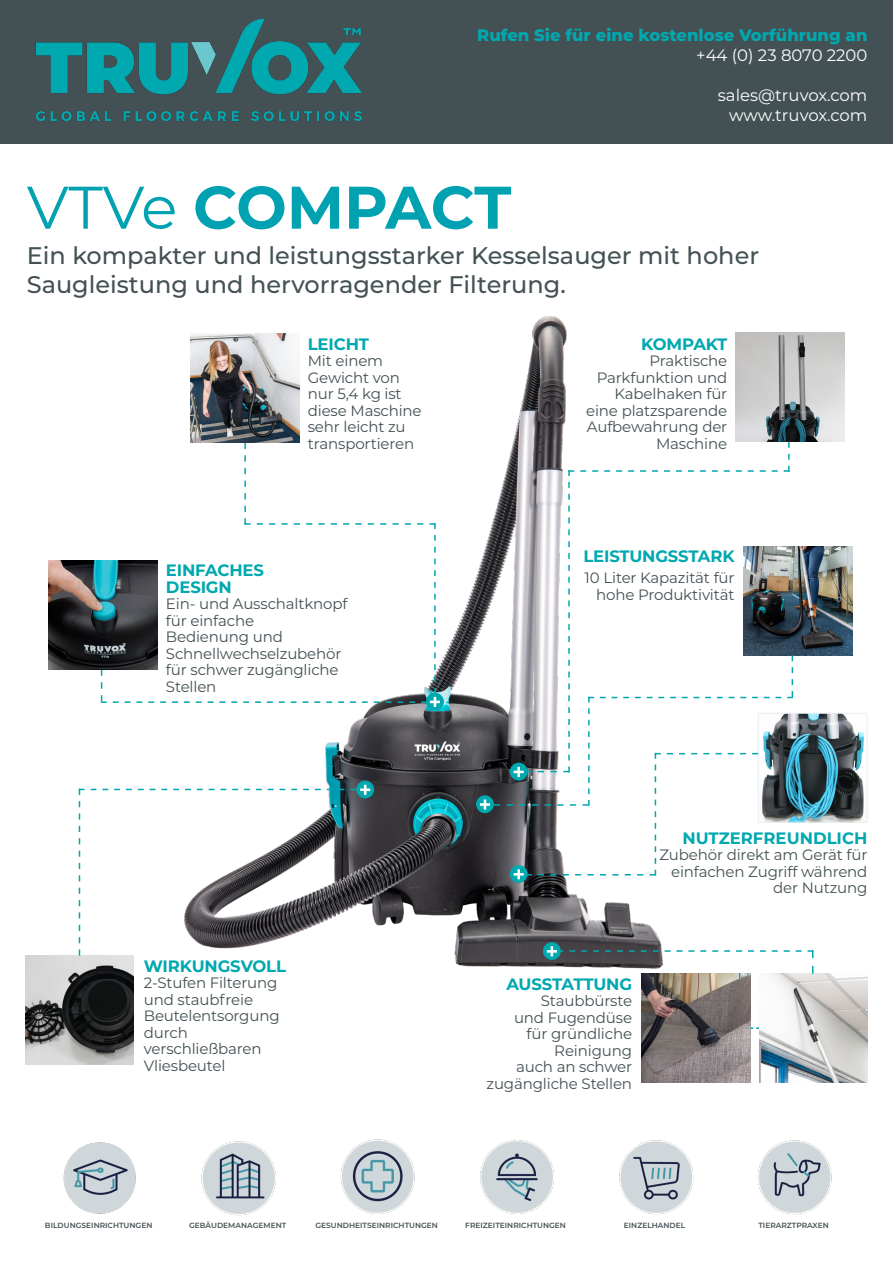
<style>
.page{position:relative;width:893px;height:1263px;background:#fff}
.page>*{position:absolute;margin:0;border:0;box-sizing:border-box;transform-origin:0 0}
.t1{font:700 60px "Montserrat";letter-spacing:-.01em;color:#00a2b2}
.t2{font:500 24px/28.8px "Montserrat";color:#445154}
.Body_Copy{font:700 16.5px/16.5px "Montserrat";letter-spacing:-.01em;color:#00a8b0}
.t3{font:16.5px "Montserrat";color:#fff}
.t4{font:800 16.5px "Montserrat";color:#00a8b0}
.Body_Copy-2{font:15px/16.5px "Montserrat";letter-spacing:-.01em;color:#445154;text-align:right}
.t5{font:600 7.5px "Montserrat";color:#445154}
.s1{font-weight:400}
</style>
<div class="page">
<div style="left:0;top:0;width:893px;height:143px;background:#445154"></div>
<img style="left:35px;top:18px;width:327px;height:103px">
<img style="left:619px;top:1140px;width:75px;height:75px">
<img style="left:201px;top:1141px;width:75px;height:75px">
<img style="left:340px;top:1139px;width:75px;height:75px">
<img style="left:480px;top:1140px;width:74px;height:74px">
<img style="left:757px;top:1140px;width:75px;height:75px">
<img style="left:190px;top:316px;width:472px;height:651px">
<img style="left:25px;top:956px;width:109px;height:108px">
<img style="left:191px;top:334px;width:109px;height:109px">
<img style="left:793px;top:546px;width:59px;height:109px">
<img style="left:735px;top:333px;width:109px;height:109px">
<div style="left:426px;top:693px;width:18px;height:17px;background:#00a8b0;border-radius:50%"></div>
<div style="left:476px;top:795px;width:18px;height:18px;background:#00a8b0;border-radius:50%"></div>
<svg style="left:101px;top:443px;width:339px;height:264px"></svg>
<div style="left:543px;top:942px;width:18px;height:18px;background:#00a8b0;border-radius:50%"></div>
<img style="left:48px;top:560px;width:109px;height:109px">
<img style="left:759px;top:974px;width:109px;height:109px">
<svg style="left:356px;top:780px;width:18px;height:18px"></svg>
<svg style="left:79px;top:785px;width:291px;height:171px"></svg>
<svg style="left:547px;top:946px;width:266px;height:28px"></svg>
<img style="left:793px;top:715px;width:72px;height:106px">
<div style="left:758px;top:713px;width:109px;height:110px;border:1px solid #e9edf0"></div>
<svg style="left:510px;top:865px;width:18px;height:18px"></svg>
<img style="left:641px;top:974px;width:109px;height:109px">
<svg style="left:750px;top:1027px;width:9px;height:2px"></svg>
<img style="left:63px;top:1142px;width:73px;height:72px">
<svg style="left:480px;top:442px;width:313px;height:437px"></svg>
<p class="t4" style="left:477px;top:24px;width:392px">Rufen Sie für eine kostenlose Vorführung an</p>
<p class="t3" style="left:696px;top:44px;width:173px">+44 (0) 23 8070 2200</p>
<p class="t3" style="left:718px;top:84px;width:151px">sales@truvox.com</p>
<p class="t3" style="left:729px;top:103px;width:140px">www.truvox.com</p>
<p class="t1" style="left:27px;top:164px;width:486px"><span class="s1">VTVe</span> COMPACT</p>
<p class="t2" style="left:27px;top:240px;width:734px">Ein kompakter und leistungsstarker Kesselsauger mit hoher<br>Saugleistung und hervorragender Filterung.</p>
<p class="Body_Copy" style="left:308px;top:335px;width:63px">LEICHT</p>
<p class="Body_Copy-2" style="left:308px;top:352px;width:115px;text-align:left">Mit einem<br>Gewicht von nur 5,4 kg ist diese Maschine sehr leicht zu transportieren</p>
<p class="Body_Copy" style="left:166px;top:561px;width:100px">EINFACHES<br>DESIGN</p>
<p class="Body_Copy-2" style="left:166px;top:595px;width:183px;text-align:left">Ein- und Ausschaltknopf für einfache<br>Bedienung und<br>Schnellwechselzubehör für schwer zugängliche<br>Stellen</p>
<p class="Body_Copy" style="left:144px;top:957px;width:144px">WIRKUNGSVOLL</p>
<p class="Body_Copy-2" style="left:144px;top:974px;width:137px;text-align:left">2-Stufen Filterung und staubfreie<br>Beutelentsorgung durch verschließbaren<br>Vliesbeutel</p>
<p class="Body_Copy" style="left:641px;top:335px;width:88px">KOMPAKT</p>
<p class="Body_Copy-2" style="left:586px;top:352px;width:143px">Praktische<br>Parkfunktion und<br>Kabelhaken für eine platzsparende<br>Aufbewahrung der<br>Maschine</p>
<p class="Body_Copy" style="left:583px;top:547px;width:153px">LEISTUNGSSTARK</p>
<p class="Body_Copy-2" style="left:585px;top:569px;width:151px">10 Liter Kapazität für hohe Produktivität</p>
<p class="Body_Copy" style="left:682px;top:829px;width:187px">NUTZERFREUNDLICH</p>
<p class="Body_Copy-2" style="left:659px;top:846px;width:210px">Zubehör direkt am Gerät für einfachen Zugriff während der Nutzung</p>
<p class="Body_Copy" style="left:506px;top:975px;width:127px">AUSSTATTUNG</p>
<p class="Body_Copy-2" style="left:486px;top:992px;width:147px">Staubbürste<br>und Fugendüse<br>für gründliche<br>Reinigung<br>auch an schwer zugängliche Stellen</p>
<p class="t5" style="left:45px;top:1220px;width:109px">BILDUNGSEINRICHTUNGEN</p>
<p class="t5" style="left:189px;top:1220px;width:99px">GEBÄUDEMANAGEMENT</p>
<p class="t5" style="left:315px;top:1219px;width:124px">GESUNDHEITSEINRICHTUNGEN</p>
<p class="t5" style="left:465px;top:1219px;width:102px">FREIZEITEINRICHTUNGEN</p>
<p class="t5" style="left:624px;top:1219px;width:63px">EINZELHANDEL</p>
<p class="t5" style="left:758px;top:1219px;width:72px">TIERARZTPRAXEN</p>
</div>
